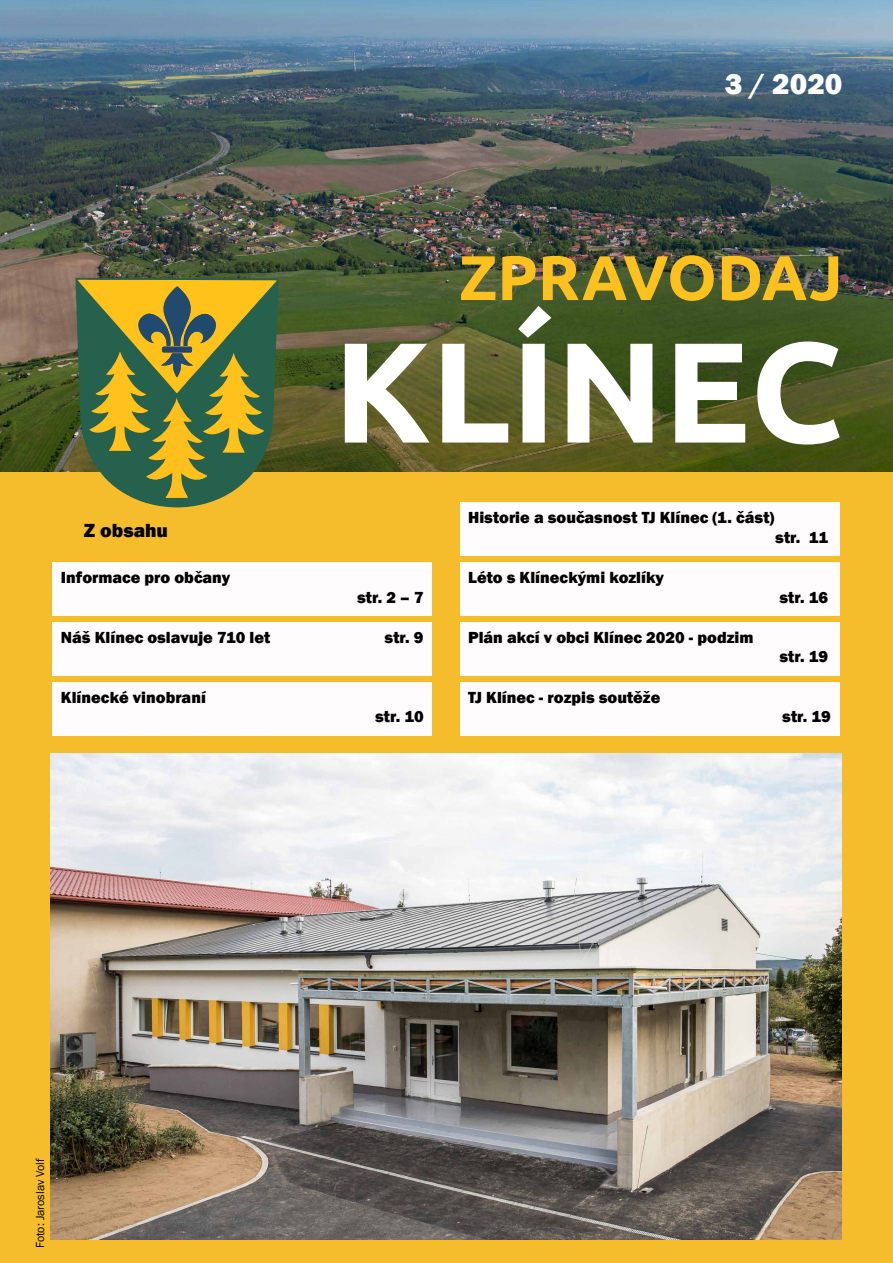
<style>
.page{position:relative;width:893px;height:1263px;background:#fff}
.page>*{position:absolute;margin:0;border:0;box-sizing:border-box;transform-origin:0 0}
.t1{font:700 142.5px "Ubuntu";color:#fff}
.t2{font:700 63px "Ubuntu";color:#fcc11f}
.t3{font:800 30px "Franklin Gothic";color:#fff}
.t4{font:800 19.5px "Franklin Gothic";color:#000}
.t5{font:800 16.5px "Franklin Gothic";color:#000}
.t6{font:12px "Franklin Gothic";color:#000}
</style>
<div class="page">
<img style="left:0;top:0;width:893px;height:473px">
<div style="left:0;top:473px;width:893px;height:790px;background:#f5bc2b"></div>
<svg style="left:75px;top:278px;width:204px;height:229px"></svg>
<svg style="left:77px;top:280px;width:200px;height:218px"></svg>
<div style="left:52px;top:622px;width:380px;height:54px;background:#fffcfd"></div>
<div style="left:52px;top:682px;width:380px;height:54px;background:#fffcfd"></div>
<div style="left:460px;top:563px;width:379px;height:53px;background:#fffcfd"></div>
<div style="left:460px;top:682px;width:379px;height:54px;background:#fffcfd"></div>
<div style="left:460px;top:503px;width:379px;height:53px;background:#fffcfd"></div>
<div style="left:52px;top:563px;width:380px;height:53px;background:#fffcfd"></div>
<img style="left:51px;top:753px;width:790px;height:486px">
<div style="left:460px;top:622px;width:379px;height:54px;background:#fffcfd"></div>
<h3 class="t3" style="left:725px;top:64px;width:119px">3 / 2020</h3>
<p class="t4" style="left:84px;top:517px;width:86px">Z obsahu</p>
<p class="t5" style="left:61px;top:566px;width:171px">Informace pro občany</p>
<h2 class="t2" style="left:459px;top:239px;width:385px">ZPRAVODAJ</h2>
<h1 class="t1" style="left:333px;top:305px;width:511px">KLÍNEC</h1>
<p class="t5" style="left:468px;top:507px;width:308px">Historie a současnost TJ Klínec (1. část)</p>
<p class="t5" style="left:357px;top:586px;width:68px">str. 2 – 7</p>
<p class="t5" style="left:468px;top:566px;width:197px">Léto s Klíneckými kozlíky</p>
<p class="t5" style="left:775px;top:526px;width:54px">str. 11</p>
<p class="t5" style="left:779px;top:586px;width:50px">str. 16</p>
<p class="t5" style="left:61px;top:626px;width:211px">Náš Klínec oslavuje 710 let</p>
<p class="t5" style="left:385px;top:626px;width:41px">str. 9</p>
<p class="t5" style="left:468px;top:626px;width:287px">Plán akcí v obci Klínec 2020 - podzim</p>
<p class="t5" style="left:779px;top:646px;width:50px">str. 19</p>
<p class="t5" style="left:61px;top:686px;width:147px">Klínecké vinobraní</p>
<p class="t5" style="left:468px;top:686px;width:194px">TJ Klínec - rozpis soutěže</p>
<p class="t5" style="left:375px;top:706px;width:50px">str. 10</p>
<p class="t5" style="left:782px;top:706px;width:50px">str. 19</p>
<p class="t6" style="left:33px;top:1248px;width:92px;rotate:-90deg">Foto: Jaroslav Volf</p>
</div>
